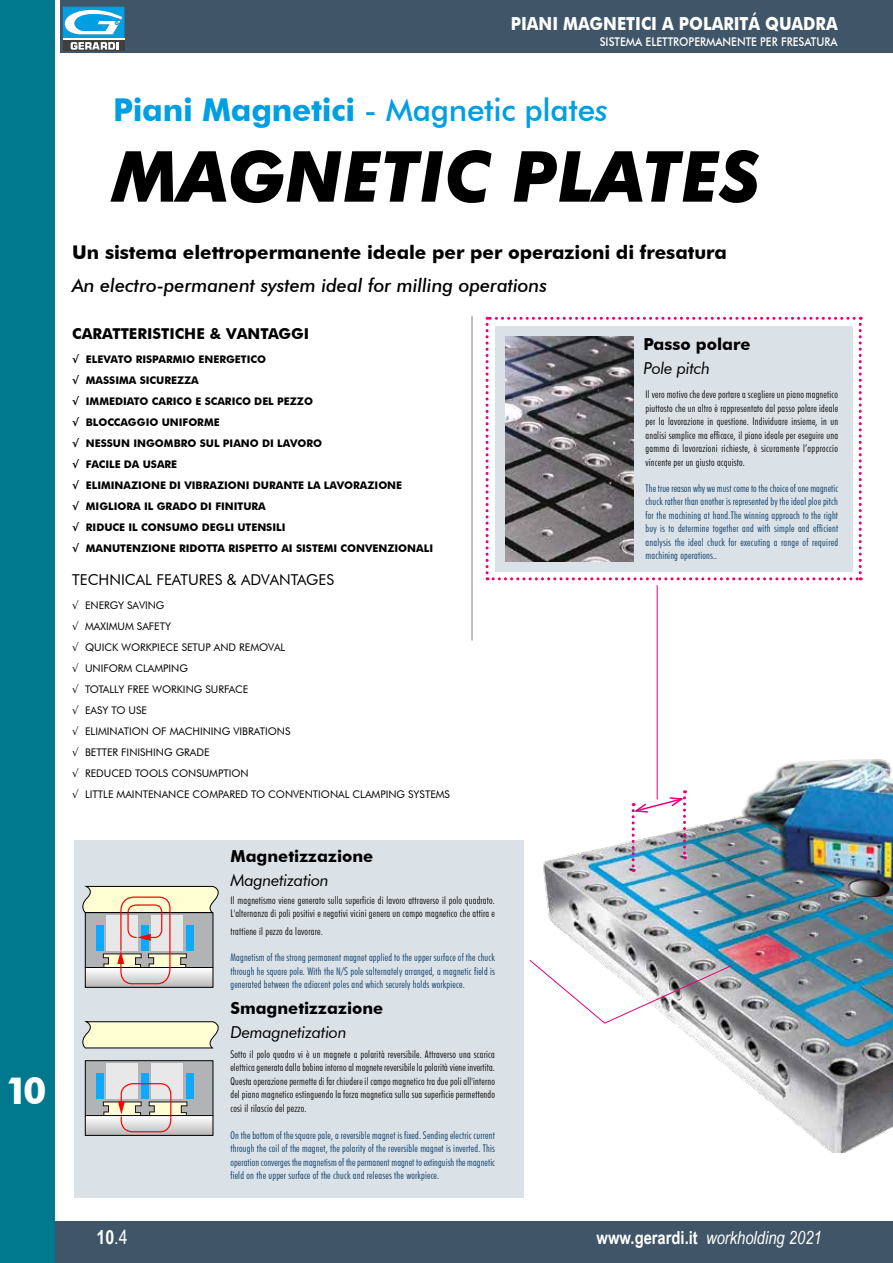
<style>
.page{position:relative;width:893px;height:1263px;background:#fff}
.page>*{position:absolute;margin:0;border:0;box-sizing:border-box;transform-origin:0 0}
.t1{font:italic 700 70.5px "Futura BT";color:#000}
.t2{font:700 37.5px "Futura BT";color:#fff}
.t3{font:700 31.5px "Futura BT";letter-spacing:-.01em;color:#009fe3}
.t4{font:700 19.5px "Arial Narrow";color:#fff}
.t5{font:700 18.9px "Futura BT";letter-spacing:-.005em;color:#000}
.t6{font:italic 500 18.9px "Futura BT";letter-spacing:-.005em;color:#000}
.t7{font:700 18px "Futura BT";color:#fff;scale:.9 1}
.t8{font:italic 18px "Arial Narrow";color:#fff}
.t9{font:700 16.5px "Futura BT";color:#000}
.t10{font:italic 16.5px "Futura BT";letter-spacing:-.02em;color:#000}
.t11{font:15px "Futura BT";color:#000}
.t12{font:700 15px "Futura BT";color:#000}
.t13{font:500 12px "Futura BT";color:#fff;scale:.9 1}
.t14{font:300 condensed 10.5px/13.5px "Futura BT";letter-spacing:.02em;color:#000;text-align:justify}
.t15{font:300 condensed 10.5px/13.5px "Futura BT";letter-spacing:.02em;color:#003565;text-align:justify}
.t16{font:700 10.5px/21px "Futura BT";color:#000}
.t17{font:10.5px/21px "Futura BT";color:#000}
.s1{font-weight:500}
.s2{font-weight:500;font-style:italic}
.s3{font-weight:400}
.s4{font-weight:700;font-style:normal}
</style>
<div class="page">
<div style="left:61px;top:0;width:832px;height:53px;background:#405567"></div>
<div style="left:63px;top:40px;width:61px;height:11px;background:#3f3f3e"></div>
<svg style="left:63px;top:7px;width:61px;height:43px;background:#68b3d4"></svg>
<div style="left:0;top:1221px;width:893px;height:42px;background:#405567"></div>
<div style="left:0;top:0;width:55px;height:1263px;background:#00798f"></div>
<hr style="left:472px;top:316px;width:1px;height:324px;background:#3c3c3b">
<svg style="left:486px;top:317px;width:376px;height:263px;background:#dfe0e7"></svg>
<img style="left:523px;top:732px;width:370px;height:420px">
<img style="left:505px;top:337px;width:128px;height:224px">
<div style="left:74px;top:840px;width:449px;height:358px;background:#dbe2e7"></div>
<hr style="left:657px;top:585px;width:1px;height:214px;background:#e6007d">
<img style="left:632px;top:790px;width:54px;height:82px">
<svg style="left:529px;top:960px;width:204px;height:63px"></svg>
<svg style="left:82px;top:1022px;width:137px;height:26px;background:#f1efc9"></svg>
<div style="left:85px;top:967px;width:128px;height:20px;background:#bebdbd"></div>
<div style="left:85px;top:967px;width:128px;height:21px;border:1px solid #000"></div>
<svg style="left:82px;top:886px;width:137px;height:99px"></svg>
<div style="left:85px;top:1061px;width:128px;height:54px;background:#b1b3b4"></div>
<div style="left:85px;top:1060px;width:128px;height:56px;border:1px solid #000"></div>
<div style="left:96px;top:1073px;width:7px;height:26px;background:#0da9ff"></div>
<div style="left:141px;top:1073px;width:8px;height:26px;background:#0da9ff"></div>
<div style="left:186px;top:1073px;width:8px;height:26px;background:#0da9ff"></div>
<div style="left:106px;top:1063px;width:31px;height:36px;background:#e8e8e8"></div>
<div style="left:151px;top:1063px;width:31px;height:36px;background:#e8e8e8"></div>
<div style="left:85px;top:1115px;width:128px;height:20px;background:linear-gradient(to bottom,#fff,#bebdbd)"></div>
<div style="left:85px;top:1115px;width:128px;height:21px;border:1px solid #000"></div>
<svg style="left:103px;top:1082px;width:84px;height:51px"></svg>
<h2 class="t2" style="left:5px;top:1067px;width:43px">10</h2>
<h3 class="t7" style="left:511px;top:12px;width:365px">PIANI MAGNETICI A POLARITÁ QUADRA</h3>
<p class="t13" style="left:600px;top:35px;width:266px">SISTEMA ELETTROPERMANENTE PER FRESATURA</p>
<h3 class="t3" style="left:113px;top:91px;width:496px">Piani Magnetici <span class="s1">- Magnetic plate</span><span class="s2">s</span></h3>
<h1 class="t1" style="left:112px;top:134px;width:650px">MAGNETIC PLATES</h1>
<h3 class="t5" style="left:72px;top:241px;width:656px">Un sistema elettropermanente ideale per per operazioni di fresatura</h3>
<h3 class="t6" style="left:72px;top:274px;width:476px">An electro-permanent system ideal for milling operations</h3>
<h3 class="t12" style="left:72px;top:324px;width:238px">CARATTERISTICHE &amp; VANTAGGI</h3>
<p class="t16" style="left:72px;top:349px;width:362px">√ ELEVATO RISPARMIO ENERGETICO<br>√ MASSIMA SICUREZZA<br>√ IMMEDIATO CARICO E SCARICO DEL PEZZO<br>√ BLOCCAGGIO UNIFORME<br>√ NESSUN INGOMBRO SUL PIANO DI LAVORO<br>√ FACILE DA USARE<br>√ ELIMINAZIONE DI VIBRAZIONI DURANTE LA LAVORAZIONE<br>√ MIGLIORA IL GRADO DI FINITURA<br>√ RIDUCE IL CONSUMO DEGLI UTENSILI<br>√ MANUTENZIONE RIDOTTA RISPETTO AI SISTEMI CONVENZIONALI</p>
<h3 class="t11" style="left:72px;top:571px;width:263px">TECHNICAL FEATURES &amp; ADVANTAGES</h3>
<p class="t17" style="left:72px;top:595px;width:379px">√ ENERGY SAVING<br>√ MAXIMUM SAFETY<br>√ QUICK WORKPIECE SETUP AND REMOVAL<br>√ UNIFORM CLAMPING<br>√ TOTALLY FREE WORKING SURFACE<br>√ EASY TO USE<br>√ ELIMINATION OF MACHINING VIBRATIONS<br>√ BETTER FINISHING GRADE<br>√ REDUCED TOOLS CONSUMPTION<br>√ LITTLE MAINTENANCE COMPARED TO CONVENTIONAL CLAMPING SYSTEMS</p>
<h3 class="t9" style="left:230px;top:846px;width:144px">Magnetizzazione</h3>
<h3 class="t10" style="left:230px;top:870px;width:100px">Magnetization</h3>
<p class="t14" style="left:230px;top:894px;width:266px;line-height:12.6px">Il magnetismo viene generato sulla superficie di lavoro attraverso il polo quadrato.<br>L'alternanza di poli positivi e negativi vicini genera un campo magnetico che attira e</p>
<p class="t14" style="left:230px;top:924px;width:94px">trattiene il pezzo da lavorare.</p>
<p class="t15" style="left:230px;top:950px;width:266px">Magnetism of the strong permanent magnet applied to the upper surface of the chuck through he square pole. With the N/S pole salternately arranged, a magnetic field is generated between the adiacent poles and which securely holds workpiece.</p>
<h3 class="t9" style="left:230px;top:998px;width:154px">Smagnetizzazione</h3>
<h3 class="t10" style="left:230px;top:1022px;width:118px">Demagnetization</h3>
<h3 class="t4" style="left:97px;top:1222px;width:33px">10<span class="s3">.4</span></h3>
<p class="t14" style="left:230px;top:1047px;width:266px">Sotto il polo quadro vi è un magnete a polarità reversibile. Attraverso una scarica elettrica generata dalla bobina intorno al magnete reversibile la polarità viene invertita.<br>Questa operazione permette di far chiudere il campo magnetico tra due poli all'interno del piano magnetico estinguendo la forza magnetica sulla sua superficie permettendo così il rilascio del pezzo.</p>
<p class="t15" style="left:230px;top:1128px;width:266px">On the bottom of the square pale, a reversible magnet is fixed. Sending electric current through the coil of the magnet, the polarity of the reversible magnet is inverted. This operation converges the magnetism of the permanent magnet to extinguish the magnetic field on the upper surface of the chuck and releases the workpiece.</p>
<h3 class="t9" style="left:643px;top:334px;width:109px">Passo polare</h3>
<h3 class="t10" style="left:643px;top:358px;width:68px">Pole pitch</h3>
<p class="t14" style="left:646px;top:387px;width:194px">Il vero motivo che deve portare a scegliere un piano magnetico piuttosto che un altro è rappresentato dal passo polare ideale per la lavorazione in questione. Individuare insieme, in un analisi semplice ma efficace, il piano ideale per eseguire una gamma di lavorazioni richieste, è sicuramente l’approccio vincente per un giusto acquisto.</p>
<p class="t15" style="left:646px;top:481px;width:194px">The true reason why we must come to the choice of one magnetic chuck rather than another is represented by the ideal ploe pitch for the machining at hand.The winning approach to the right buy is to determine together and with simple and efficient analysis the ideal chuck for executing a range of required machining operations..</p>
<h3 class="t8" style="left:597px;top:1224px;width:227px"><span class="s4">www.gerardi.it</span> workholding 2021</h3>
</div>
